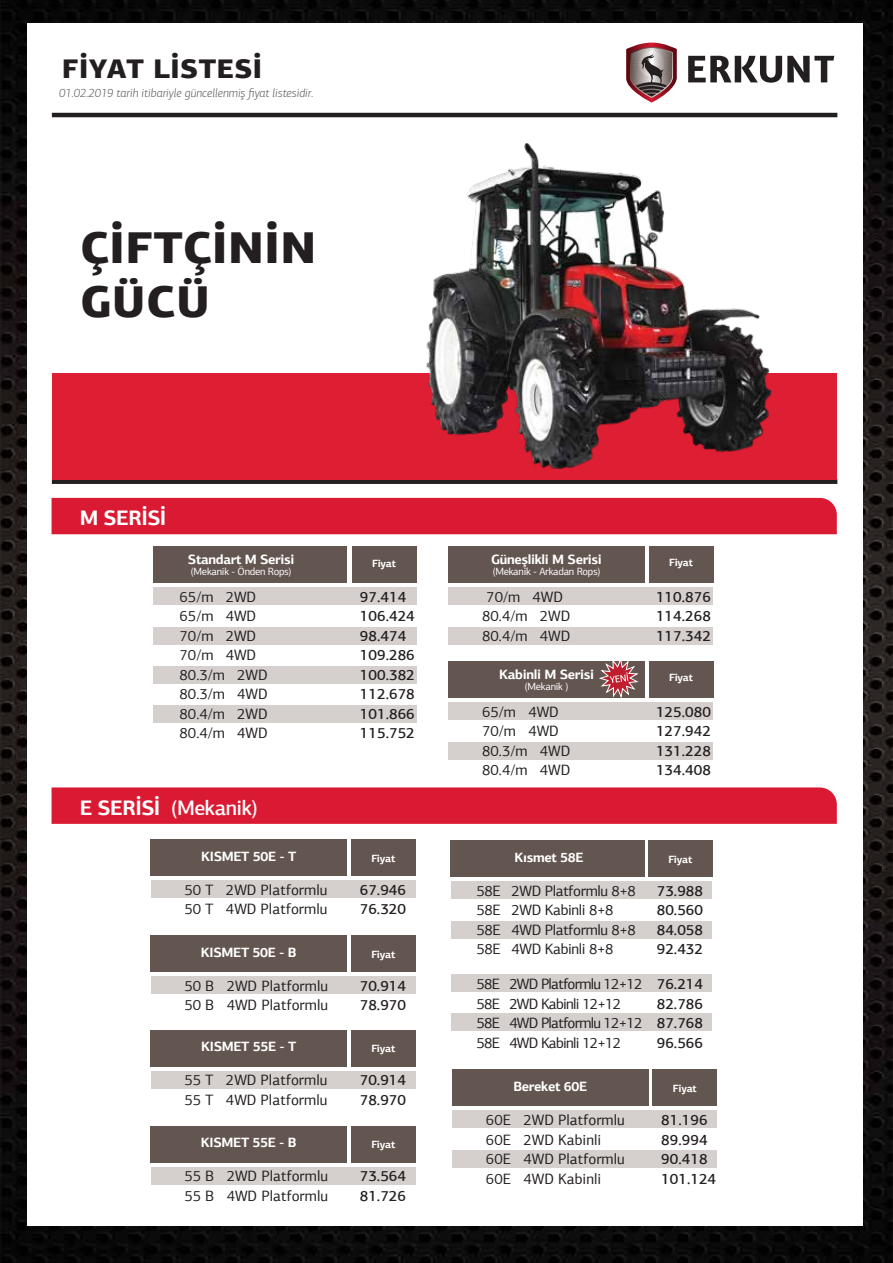
<style>
.page{position:relative;width:893px;height:1263px;background:#fff}
.page>*{position:absolute;margin:0;border:0;box-sizing:border-box;transform-origin:0 0}
.t1{font:900 44.7px/53.6px "PF Agora Sans Pro";letter-spacing:.02em;color:#231f20}
.t2{font:900 27px "PF Agora Sans Pro";letter-spacing:.02em;color:#231f20}
.t3{font:500 21px "PF Agora Sans Pro";letter-spacing:-.025em;color:#fff}
.t4{font:700 21px "PF Agora Sans Pro";letter-spacing:-.025em;color:#fff}
.t5{font:15px/19.5px "PF Agora Sans Pro";color:#231f20}
.t6{font:500 15px/19.5px "PF Agora Sans Pro";color:#231f20}
.t7{font:15px/19.5px "PF Agora Sans Pro";letter-spacing:-.05em;color:#231f20}
.t8{font:15px/19.5px "PF Agora Sans Pro";letter-spacing:-.025em;color:#231f20}
.t9{font:700 13.5px "PF Agora Sans Pro";letter-spacing:-.025em;color:#fff}
.t10{font:italic 300 12.15px "PF Agora Sans Pro";color:#58595b}
.t11{font:10.5px "PF Agora Sans Pro";letter-spacing:-.025em;color:#fff}
.t12{font:700 10.5px "PF Agora Sans Pro";letter-spacing:-.025em;color:#fff}
.s1{font-weight:700}
</style>
<div class="page">
<img style="left:0;top:0;width:893px;height:1263px">
<div style="left:28px;top:23px;width:835px;height:1202px;background:#fff"></div>
<svg style="left:626px;top:43px;width:51px;height:60px"></svg>
<svg style="left:688px;top:56px;width:146px;height:27px"></svg>
<hr style="left:52px;top:113px;width:785px;height:4px;background:#231f20">
<div style="left:52px;top:479px;width:785px;height:5px;background:#231f20"></div>
<div style="left:52px;top:498px;width:785px;height:36px;background:#da1a32"></div>
<div style="left:153px;top:587px;width:264px;height:17px;background:#d5d0cd"></div>
<div style="left:153px;top:627px;width:264px;height:17px;background:#d5d0cd"></div>
<div style="left:153px;top:666px;width:264px;height:17px;background:#d5d0cd"></div>
<div style="left:153px;top:705px;width:264px;height:17px;background:#d5d0cd"></div>
<div style="left:153px;top:546px;width:193px;height:36px;background:#63554f"></div>
<div style="left:353px;top:546px;width:64px;height:36px;background:#63554f"></div>
<div style="left:448px;top:587px;width:265px;height:17px;background:#d5d0cd"></div>
<div style="left:448px;top:627px;width:265px;height:17px;background:#d5d0cd"></div>
<div style="left:448px;top:546px;width:197px;height:36px;background:#63554f"></div>
<div style="left:649px;top:546px;width:64px;height:36px;background:#63554f"></div>
<div style="left:448px;top:702px;width:265px;height:18px;background:#d5d0cd"></div>
<div style="left:448px;top:742px;width:265px;height:18px;background:#d5d0cd"></div>
<div style="left:448px;top:661px;width:197px;height:37px;background:#63554f"></div>
<div style="left:649px;top:661px;width:64px;height:37px;background:#63554f"></div>
<div style="left:52px;top:787px;width:785px;height:37px;background:#da1a32"></div>
<div style="left:450px;top:840px;width:194px;height:36px;background:#63554f"></div>
<div style="left:451px;top:881px;width:261px;height:17px;background:#d5d0cd"></div>
<div style="left:451px;top:921px;width:261px;height:17px;background:#d5d0cd"></div>
<div style="left:648px;top:840px;width:64px;height:36px;background:#63554f"></div>
<div style="left:451px;top:974px;width:261px;height:18px;background:#d5d0cd"></div>
<div style="left:451px;top:1013px;width:261px;height:18px;background:#d5d0cd"></div>
<div style="left:453px;top:1110px;width:264px;height:18px;background:#d5d0cd"></div>
<div style="left:453px;top:1150px;width:264px;height:18px;background:#d5d0cd"></div>
<div style="left:452px;top:1070px;width:197px;height:36px;background:#63554f"></div>
<div style="left:653px;top:1070px;width:64px;height:36px;background:#63554f"></div>
<div style="left:151px;top:880px;width:264px;height:17px;background:#d5d0cd"></div>
<div style="left:150px;top:839px;width:197px;height:36px;background:#63554f"></div>
<div style="left:351px;top:839px;width:64px;height:36px;background:#63554f"></div>
<div style="left:151px;top:976px;width:264px;height:17px;background:#d5d0cd"></div>
<div style="left:150px;top:935px;width:197px;height:36px;background:#63554f"></div>
<div style="left:351px;top:935px;width:64px;height:36px;background:#63554f"></div>
<svg style="left:599px;top:661px;width:40px;height:37px"></svg>
<div style="left:151px;top:1071px;width:264px;height:17px;background:#d5d0cd"></div>
<div style="left:150px;top:1030px;width:197px;height:36px;background:#63554f"></div>
<div style="left:351px;top:1030px;width:64px;height:36px;background:#63554f"></div>
<div style="left:151px;top:1167px;width:264px;height:17px;background:#d5d0cd"></div>
<div style="left:150px;top:1126px;width:197px;height:36px;background:#63554f"></div>
<div style="left:351px;top:1126px;width:64px;height:36px;background:#63554f"></div>
<div style="left:52px;top:373px;width:785px;height:107px;background:#dd1e33"></div>
<img style="left:365px;top:117px;width:459px;height:394px">
<h2 class="t2" style="left:62px;top:51px;width:201px">FİYAT LİSTESİ</h2>
<p class="t10" style="left:59px;top:86px;width:256px">01.02.2019 tarih itibariyle güncellenmiş fiyat listesidir.</p>
<h1 class="t1" style="left:80px;top:221px;width:237px">ÇİFTÇİNİN<br>GÜCÜ</h1>
<h3 class="t4" style="left:80px;top:504px;width:88px">M SERİSİ</h3>
<p class="t9" style="left:188px;top:551px;width:108px">Standart M Serisi</p>
<p class="t11" style="left:191px;top:565px;width:102px">(Mekanik - Önden Rops)</p>
<p class="t12" style="left:372px;top:556px;width:25px">Fiyat</p>
<p class="t5" style="left:180px;top:587px;width:90px">65/m 2WD<br>65/m 4WD<br>70/m 2WD<br>70/m 4WD<br>80.3/m 2WD<br>80.3/m 4WD<br>80.4/m 2WD<br>80.4/m 4WD</p>
<p class="t6" style="left:360px;top:587px;width:56px">97.414<br>106.424<br>98.474<br>109.286<br>100.382<br>112.678<br>101.866<br>115.752</p>
<h3 class="t3" style="left:80px;top:794px;width:180px"><span class="s1">E SERİSİ</span> (Mekanik)</h3>
<p class="t9" style="left:201px;top:847px;width:97px">KISMET 50E - T</p>
<p class="t5" style="left:184px;top:880px;width:144px">50 T 2WD Platformlu<br>50 T 4WD Platformlu</p>
<p class="t6" style="left:360px;top:880px;width:48px">67.946<br>76.320</p>
<p class="t12" style="left:371px;top:851px;width:25px">Fiyat</p>
<p class="t9" style="left:201px;top:943px;width:97px">KISMET 50E - B</p>
<p class="t5" style="left:184px;top:976px;width:145px">50 B 2WD Platformlu<br>50 B 4WD Platformlu</p>
<p class="t6" style="left:360px;top:976px;width:48px">70.914<br>78.970</p>
<p class="t12" style="left:371px;top:947px;width:25px">Fiyat</p>
<p class="t9" style="left:201px;top:1038px;width:97px">KISMET 55E - T</p>
<p class="t5" style="left:184px;top:1070px;width:144px">55 T 2WD Platformlu<br>55 T 4WD Platformlu</p>
<p class="t6" style="left:360px;top:1070px;width:48px">70.914<br>78.970</p>
<p class="t12" style="left:371px;top:1042px;width:25px">Fiyat</p>
<p class="t9" style="left:201px;top:1134px;width:97px">KISMET 55E - B</p>
<p class="t5" style="left:184px;top:1166px;width:145px">55 B 2WD Platformlu<br>55 B 4WD Platformlu</p>
<p class="t6" style="left:360px;top:1166px;width:48px">73.564<br>81.726</p>
<p class="t12" style="left:371px;top:1138px;width:25px">Fiyat</p>
<p class="t9" style="left:491px;top:551px;width:112px">Güneşlikli M Serisi</p>
<p class="t11" style="left:493px;top:565px;width:109px">(Mekanik - Arkadan Rops)</p>
<p class="t12" style="left:669px;top:556px;width:25px">Fiyat</p>
<p class="t5" style="left:482px;top:587px;width:90px">70/m 4WD<br>80.4/m 2WD<br>80.4/m 4WD</p>
<p class="t6" style="left:656px;top:587px;width:56px;text-align:justify">110.876<br>114.268<br>117.342</p>
<p class="t9" style="left:499px;top:666px;width:96px">Kabinli M Serisi</p>
<p class="t11" style="left:525px;top:680px;width:45px">(Mekanik )</p>
<p class="t12" style="left:669px;top:671px;width:25px">Fiyat</p>
<p class="t5" style="left:482px;top:702px;width:90px">65/m 4WD<br>70/m 4WD<br>80.3/m 4WD<br>80.4/m 4WD</p>
<p class="t6" style="left:656px;top:702px;width:56px;text-align:justify">125.080<br>127.942<br>131.228<br>134.408</p>
<p class="t9" style="left:515px;top:848px;width:71px">Kısmet 58E</p>
<p class="t8" style="left:476px;top:881px;width:161px">58E 2WD Platformlu 8+8<br>58E 2WD Kabinli 8+8<br>58E 4WD Platformlu 8+8<br>58E 4WD Kabinli 8+8</p>
<p class="t6" style="left:657px;top:881px;width:48px;text-align:justify">73.988<br>80.560<br>84.058<br>92.432</p>
<p class="t7" style="left:476px;top:974px;width:167px">58E 2WD Platformlu 12+12<br>58E 2WD Kabinli 12+12<br>58E 4WD Platformlu 12+12<br>58E 4WD Kabinli 12+12</p>
<p class="t6" style="left:657px;top:974px;width:48px;text-align:justify">76.214<br>82.786<br>87.768<br>96.566</p>
<p class="t12" style="left:668px;top:852px;width:25px">Fiyat</p>
<p class="t9" style="left:513px;top:1078px;width:75px">Bereket 60E</p>
<p class="t5" style="left:486px;top:1110px;width:140px">60E 2WD Platformlu<br>60E 2WD Kabinli<br>60E 4WD Platformlu<br>60E 4WD Kabinli</p>
<p class="t6" style="left:661px;top:1110px;width:56px">81.196<br>89.994<br>90.418<br>101.124</p>
<p class="t12" style="left:673px;top:1082px;width:25px">Fiyat</p>
</div>
